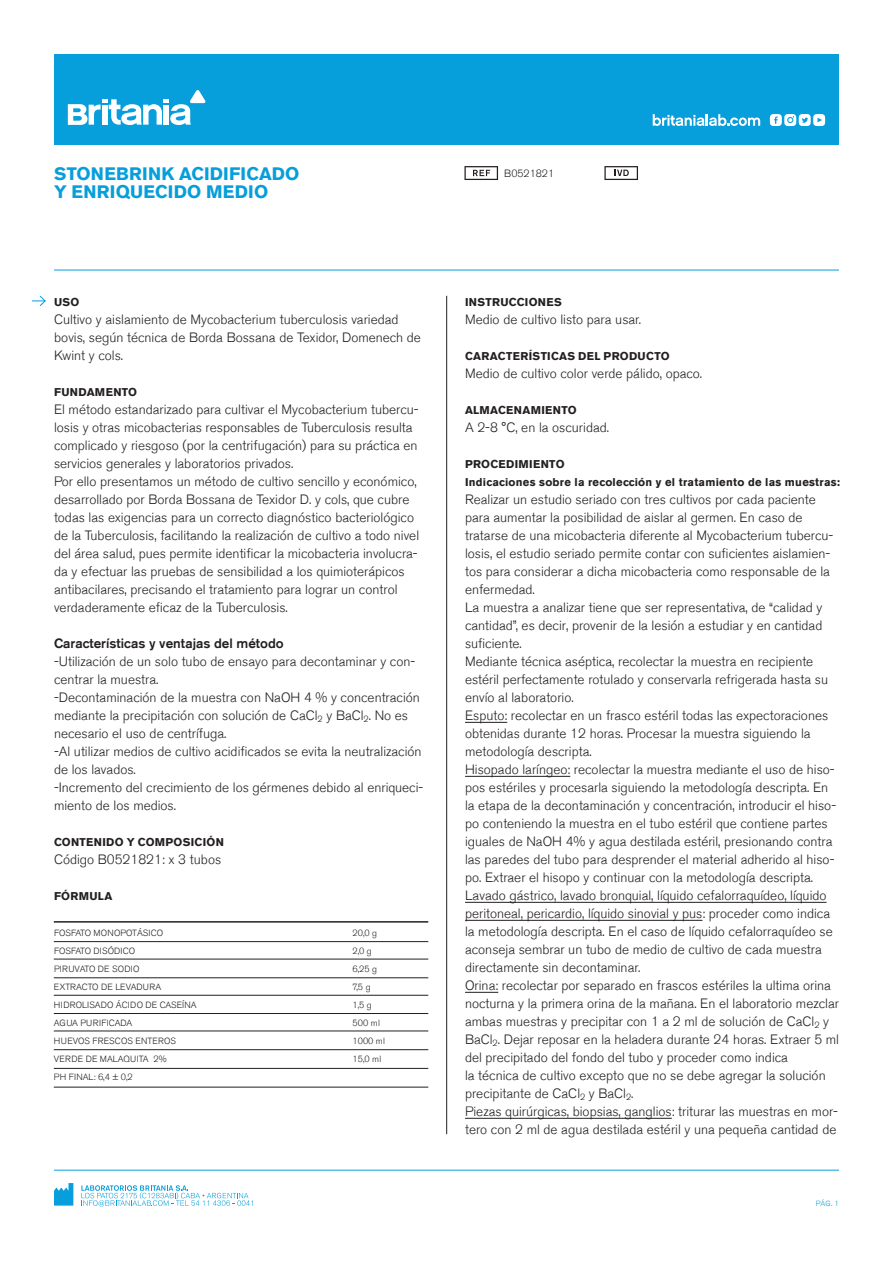
<style>
.page{position:relative;width:893px;height:1263px;background:#fff}
.page>*{position:absolute;margin:0;border:0;box-sizing:border-box;transform-origin:0 0}
.t1{font:700 18px/18px "Akzidenz Grotesk BE";letter-spacing:.015em;color:#069edb}
.t2{font:300 13.5px/18px "Akzidenz Grotesk BE";color:#231f20}
.t3{font:500 13.5px "Akzidenz Grotesk BE";color:#231f20}
.t4{font:700 11.25px/18px "Akzidenz Grotesk BE";letter-spacing:.025em;color:#231f20}
.t5{font:300 10.5px "Akzidenz Grotesk BE";color:#231f20}
.t6{font:300 9px "Akzidenz Grotesk BE";letter-spacing:.01em;color:#231f20}
.t7{font:300 7.5px "Akzidenz Grotesk BE";color:#069edb}
</style>
<div class="page">
<div style="left:54px;top:54px;width:785px;height:90px;background:#069edb"></div>
<svg style="left:68px;top:90px;width:138px;height:35px"></svg>
<svg style="left:653px;top:114px;width:107px;height:12px"></svg>
<svg style="left:770px;top:114px;width:55px;height:12px"></svg>
<svg style="left:464px;top:166px;width:34px;height:14px"></svg>
<svg style="left:604px;top:166px;width:34px;height:14px"></svg>
<hr style="left:54px;top:270px;width:785px;height:1px;background:#069edb">
<hr style="left:54px;top:1170px;width:785px;height:1px;background:#069edb">
<svg style="left:32px;top:295px;width:14px;height:11px"></svg>
<svg style="left:81px;top:1185px;width:172px;height:22px"></svg>
<svg style="left:54px;top:1183px;width:19px;height:22px"></svg>
<hr style="left:446px;top:296px;width:1px;height:838px;background:#231f20">
<hr style="left:54px;top:921px;width:374px;height:2px;background:#231f20">
<hr style="left:54px;top:941px;width:374px;height:1px;background:#231f20">
<hr style="left:54px;top:1013px;width:374px;height:1px;background:#231f20">
<hr style="left:54px;top:977px;width:374px;height:1px;background:#231f20">
<hr style="left:54px;top:1049px;width:374px;height:1px;background:#231f20">
<hr style="left:54px;top:1068px;width:374px;height:1px;background:#231f20">
<hr style="left:54px;top:1087px;width:374px;height:1px;background:#231f20">
<hr style="left:54px;top:959px;width:374px;height:1px;background:#231f20">
<hr style="left:54px;top:1031px;width:374px;height:1px;background:#231f20">
<hr style="left:54px;top:995px;width:374px;height:1px;background:#231f20">
<hr style="left:465px;top:722px;width:42px;height:1px;background:#231f20">
<hr style="left:465px;top:776px;width:105px;height:1px;background:#231f20">
<hr style="left:465px;top:902px;width:361px;height:1px;background:#231f20">
<hr style="left:465px;top:920px;width:237px;height:1px;background:#231f20">
<hr style="left:465px;top:992px;width:33px;height:1px;background:#231f20">
<hr style="left:465px;top:1118px;width:207px;height:1px;background:#231f20">
<h1 class="t1" style="left:54px;top:165px;width:247px">STONEBRINK ACIDIFICADO<br>Y ENRIQUECIDO MEDIO</h1>
<p class="t5" style="left:504px;top:168px;width:51px">B0521821</p>
<p class="t4" style="left:54px;top:293px;width:27px">USO</p>
<p class="t2" style="left:54px;top:311px;width:368px">Cultivo y aislamiento de Mycobacterium tuberculosis variedad bovis, según técnica de Borda Bossana de Texidor, Domenech de<br>Kwint y cols.</p>
<p class="t4" style="left:54px;top:383px;width:85px">FUNDAMENTO</p>
<p class="t2" style="left:54px;top:401px;width:367px">El método estandarizado para cultivar el Mycobacterium tubercu&shy;losis y otras micobacterias responsables de Tuberculosis resulta complicado y riesgoso (por la centrifugación) para su práctica en servicios generales y laboratorios privados.<br>Por ello presentamos un método de cultivo sencillo y económico, desarrollado por Borda Bossana de Texidor D. y cols, que cubre todas las exigencias para un correcto diagnóstico bacteriológico de la Tuberculosis, facilitando la realización de cultivo a todo nivel del área salud, pues permite identificar la micobacteria involucra&shy;da y efectuar las pruebas de sensibilidad a los quimioterápicos antibacilares, precisando el tratamiento para lograr un control verdaderamente eficaz de la Tuberculosis.</p>
<p class="t3" style="left:54px;top:635px;width:231px">Características y ventajas del método</p>
<p class="t2" style="left:54px;top:653px;width:371px">-Utilización de un solo tubo de ensayo para decontaminar y con&shy;centrar la muestra.<br>-Decontaminación de la muestra con NaOH 4 % y concentración mediante la precipitación con solución de CaCl<sub>2</sub> y BaCl<sub>2</sub>. No es necesario el uso de centrífuga.<br>-Al utilizar medios de cultivo acidificados se evita la neutralización de los lavados.<br>-Incremento del crecimiento de los gérmenes debido al enriqueci&shy;miento de los medios.</p>
<p class="t4" style="left:54px;top:833px;width:171px">CONTENIDO Y COMPOSICIÓN</p>
<p class="t2" style="left:54px;top:851px;width:169px">Código B0521821: x 3 tubos</p>
<p class="t4" style="left:54px;top:887px;width:60px">FÓRMULA</p>
<p class="t6" style="left:54px;top:928px;width:111px">FOSFATO MONOPOTÁSICO</p>
<p class="t6" style="left:353px;top:928px;width:26px">20,0 g</p>
<p class="t6" style="left:54px;top:946px;width:83px">FOSFATO DISÓDICO</p>
<p class="t6" style="left:353px;top:946px;width:21px">2,0 g</p>
<p class="t6" style="left:54px;top:964px;width:87px">PIRUVATO DE SODIO</p>
<p class="t6" style="left:352px;top:964px;width:26px">6,25 g</p>
<p class="t6" style="left:54px;top:982px;width:109px">EXTRACTO DE LEVADURA</p>
<p class="t6" style="left:352px;top:982px;width:20px">7,5 g</p>
<p class="t6" style="left:54px;top:1000px;width:144px">HIDROLISADO ÁCIDO DE CASEÍNA</p>
<p class="t6" style="left:352px;top:1000px;width:21px">1,5 g</p>
<p class="t6" style="left:54px;top:1018px;width:80px">AGUA PURIFICADA</p>
<p class="t6" style="left:352px;top:1018px;width:29px">500 ml</p>
<p class="t6" style="left:54px;top:1036px;width:124px">HUEVOS FRESCOS ENTEROS</p>
<p class="t6" style="left:352px;top:1036px;width:34px">1000 ml</p>
<p class="t6" style="left:54px;top:1054px;width:114px">VERDE DE MALAQUITA 2%</p>
<p class="t6" style="left:352px;top:1054px;width:30px">15,0 ml</p>
<p class="t6" style="left:54px;top:1072px;width:80px">PH FINAL: 6,4 ± 0,2</p>
<p class="t4" style="left:465px;top:293px;width:98px">INSTRUCCIONES</p>
<p class="t2" style="left:465px;top:311px;width:178px">Medio de cultivo listo para usar.</p>
<p class="t4" style="left:465px;top:347px;width:206px">CARACTERÍSTICAS DEL PRODUCTO</p>
<p class="t2" style="left:465px;top:365px;width:239px">Medio de cultivo color verde pálido, opaco.</p>
<p class="t4" style="left:465px;top:401px;width:113px">ALMACENAMIENTO</p>
<p class="t2" style="left:465px;top:419px;width:146px">A 2-8 °C, en la oscuridad.</p>
<p class="t4" style="left:465px;top:455px;width:377px">PROCEDIMIENTO<br>Indicaciones sobre la recolección y el tratamiento de las muestras:</p>
<p class="t2" style="left:465px;top:491px;width:376px">Realizar un estudio seriado con tres cultivos por cada paciente para aumentar la posibilidad de aislar al germen. En caso de tratarse de una micobacteria diferente al Mycobacterium tubercu&shy;losis, el estudio seriado permite contar con suficientes aislamien&shy;tos para considerar a dicha micobacteria como responsable de la enfermedad.<br>La muestra a analizar tiene que ser representativa, de “calidad y cantidad”, es decir, provenir de la lesión a estudiar y en cantidad suficiente.<br>Mediante técnica aséptica, recolectar la muestra en recipiente estéril perfectamente rotulado y conservarla refrigerada hasta su envío al laboratorio.<br>Esputo: recolectar en un frasco estéril todas las expectoraciones obtenidas durante 12 horas. Procesar la muestra siguiendo la metodología descripta.<br>Hisopado laríngeo: recolectar la muestra mediante el uso de hiso&shy;pos estériles y procesarla siguiendo la metodología descripta. En la etapa de la decontaminación y concentración, introducir el hiso&shy;po conteniendo la muestra en el tubo estéril que contiene partes iguales de NaOH 4% y agua destilada estéril, presionando contra las paredes del tubo para desprender el material adherido al hiso&shy;po. Extraer el hisopo y continuar con la metodología descripta.<br>Lavado gástrico, lavado bronquial, líquido cefalorraquídeo, líquido peritoneal, pericardio, líquido sinovial y pus: proceder como indica la metodología descripta. En el caso de líquido cefalorraquídeo se aconseja sembrar un tubo de medio de cultivo de cada muestra directamente sin decontaminar.<br>Orina: recolectar por separado en frascos estériles la ultima orina nocturna y la primera orina de la mañana. En el laboratorio mezclar ambas muestras y precipitar con 1 a 2 ml de solución de CaCl<sub>2</sub> y BaCl<sub>2</sub>. Dejar reposar en la heladera durante 24 horas. Extraer 5 ml del precipitado del fondo del tubo y proceder como indica<br>la técnica de cultivo excepto que no se debe agregar la solución precipitante de CaCl<sub>2</sub> y BaCl<sub>2</sub>.<br>Piezas quirúrgicas, biopsias, ganglios: triturar las muestras en mor&shy;tero con 2 ml de agua destilada estéril y una pequeña cantidad de</p>
<p class="t7" style="left:816px;top:1199px;width:25px">PÁG. 1</p>
</div>
